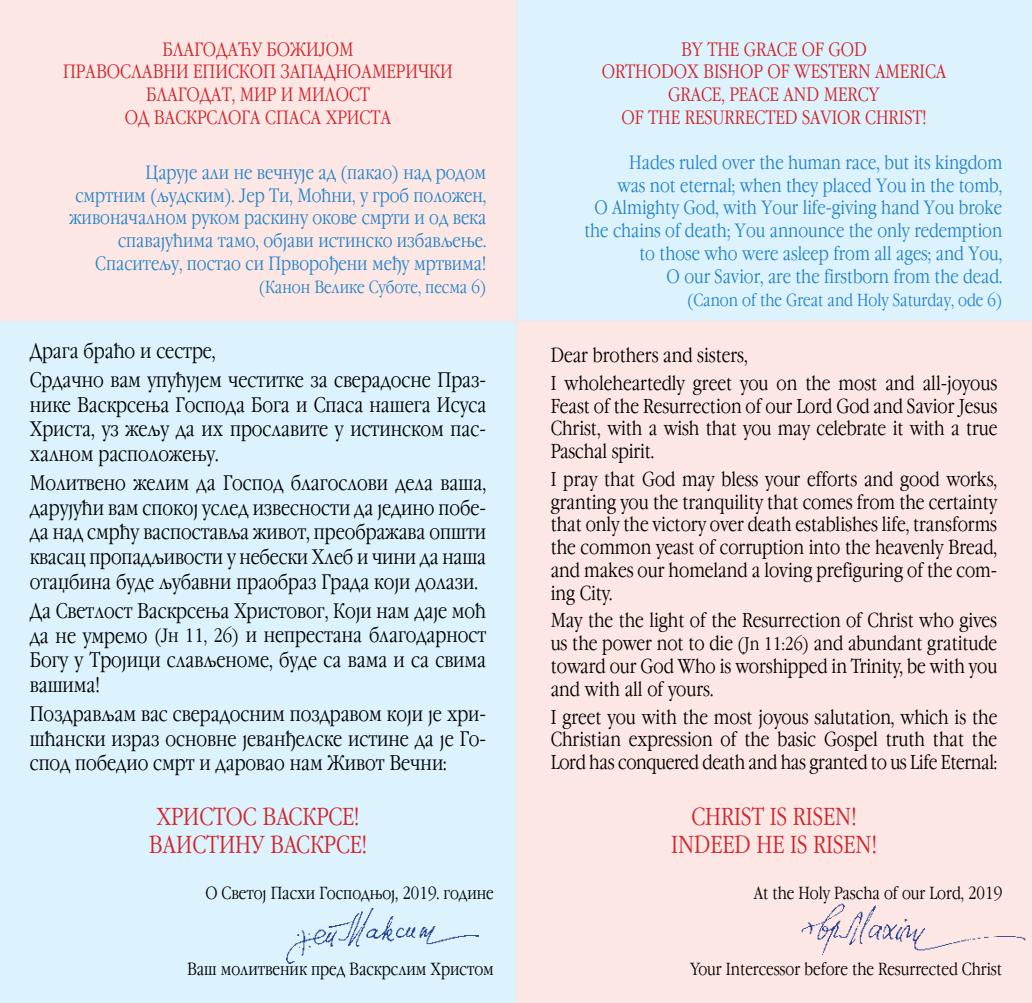
<style>
.page{position:relative;width:1032px;height:1003px;background:#fff}
.page>*{position:absolute;margin:0;border:0;box-sizing:border-box;transform-origin:0 0}
.t1{font:24.5px/28px "NK248";color:#d2232a;text-align:center}
.t2{font:21px/24.5px "NK248";color:#000;text-align:justify}
.t3{font:20.12px/22.8px "NK248";color:#000;text-align:justify}
.t4{font:19.25px/22.8px "NK248";color:#2484c6;text-align:right}
.t5{font:19.25px/22.8px "NK248";color:#d2232a;text-align:center}
.t6{font:17.5px "NK248";color:#000}
.t7{font:17.5px "NK248";color:#2484c6}
.s1{font-size:19.25px}
.s2{font-size:18.38px}
</style>
<div class="page">
<img style="left:0;top:0;width:1032px;height:1002px">
<img style="left:801px;top:901px;width:226px;height:59px">
<img style="left:286px;top:907px;width:193px;height:55px">
<p class="t5" style="left:63px;top:38px;width:391px">БЛАГОДАЋУ БОЖИЈОМ<br>ПРАВОСЛАВНИ ЕПИСКОП ЗАПАДНОАМЕРИЧКИ<br>БЛАГОДАТ, МИР И МИЛОСТ<br>ОД ВАСКРСЛОГА СПАСА ХРИСТА</p>
<p class="t5" style="left:681px;top:38px;width:174px">By the Grace of God</p>
<p class="t5" style="left:602px;top:61px;width:48px">Orthodo</p>
<p class="t5" style="left:687px;top:61px;width:38px">x Bishop</p>
<p class="t5" style="left:767px;top:61px;width:153px">of Western America</p>
<p class="t5" style="left:668px;top:84px;width:191px">Grace, Peace and Mercy</p>
<p class="t5" style="left:621px;top:107px;width:95px">of the Resurr</p>
<p class="t5" style="left:745px;top:107px;width:141px">ected Savior Chris</p>
<p class="t5" style="left:912px;top:107px;width:16px">t!</p>
<p class="t4" style="left:70px;top:161px;width:418px">Царује али не вечнује ад (пакао) над родом<br>смртним (људским). Јер Ти, Моћни, у гроб положен, живоначалном руком раскину окове смрти и од века спавајућима тамо, објави истинско избављење.<br>Спаситељу, постао си Прворођени међу мртвима!</p>
<p class="t7" style="left:259px;top:277px;width:229px">(Канон Велике Суботе, песма 6)</p>
<p class="t2" style="left:30px;top:336px;width:458px;line-height:29.4px">Драга браћо и сестре,<br>Срдачно вам упућујем честитке за сверадосне Праз-</p>
<p class="t2" style="left:30px;top:393px;width:458px">нике Васкрсења Господа Бога и Спаса нашега Исуса Христа, уз жељу да их прославите у истинском пас&shy;халном расположењу.</p>
<p class="t2" style="left:30px;top:471px;width:458px">Молитвено желим да Господ благослови дела ваша, дарујући вам спокој услед извесности да једино побе&shy;да над смрћу васпоставља живот, преображава општи квасац пропадљивости у небески Хлеб и чини да наша отаџбина буде љубавни праобраз Града који долази.</p>
<p class="t2" style="left:30px;top:599px;width:458px">Да Светлост Васкрсења Христовог, Који нам даје моћ да не умремо <span class="s1">(Јн 11, 26)</span> и непрестана благодарност Богу у Тројици слављеноме, буде са вама и са свима вашима!</p>
<p class="t2" style="left:30px;top:702px;width:458px">Поздрављам вас сверадосним поздравом који је хри&shy;шћански израз основне јеванђелске истине да је Го&shy;спод победио смрт и даровао нам Живот Вечни:</p>
<p class="t4" style="left:584px;top:151px;width:419px">Hades ruled over the human race, but its kingdom<br>was not eternal; when they placed You in the tomb,<br>O Almighty God, with Your life-giving hand You broke the chains of death; You announce the only redemption to those who were asleep from all ages; and You,<br>O our Savior, are the firstborn from the dead.</p>
<p class="t7" style="left:687px;top:290px;width:316px">(Canon of the Great and Holy Saturday, ode 6)</p>
<p class="t3" style="left:551px;top:342px;width:448px;line-height:27.7px">Dear brothers and sisters,<br>I wholeheartedly greet you on the most and all-joyous</p>
<p class="t3" style="left:551px;top:395px;width:448px">Feast of the Resurrection of our Lord God and Savior Jesus Christ, with a wish that you may celebrate it with a true Paschal spirit.</p>
<p class="t3" style="left:551px;top:468px;width:448px">I pray that God may bless your efforts and good works, granting you the tranquility that comes from the certainty that only the victory over death establishes life, transforms the common yeast of corruption into the heavenly Bread, and makes our homeland a loving prefiguring of the com&shy;ing City.</p>
<p class="t3" style="left:551px;top:609px;width:448px">May the the light of the Resurrection of Christ who gives us the power not to die <span class="s2">(Jn 11:26)</span> and abundant gratitude toward our God Who is worshipped in Trinity, be with you and with all of yours.</p>
<p class="t3" style="left:551px;top:705px;width:448px">I greet you with the most joyous salutation, which is the Christian expression of the basic Gospel truth that the Lord has conquered death and has granted to us Life Eternal:</p>
<p class="t1" style="left:149px;top:803px;width:220px">ХРИСТОС ВАСКРСЕ!<br>ВАИСТИНУ ВАСКРСЕ!</p>
<p class="t1" style="left:691px;top:803px;width:27px">Chris</p>
<p class="t1" style="left:671px;top:803px;width:207px;text-align:left;text-indent:80px">t is Risen!<br>Indeed He is Risen!</p>
<p class="t6" style="left:205px;top:882px;width:290px">О Светој Пасхи Господњој, 2019. године</p>
<p class="t6" style="left:754px;top:882px;width:250px">At the Holy Pascha of our Lord, 2019</p>
<p class="t6" style="left:187px;top:958px;width:308px">Ваш молитвеник пред Васкрслим Христом</p>
<p class="t6" style="left:690px;top:958px;width:314px">Your Intercessor before the Resurrected Christ</p>
</div>
